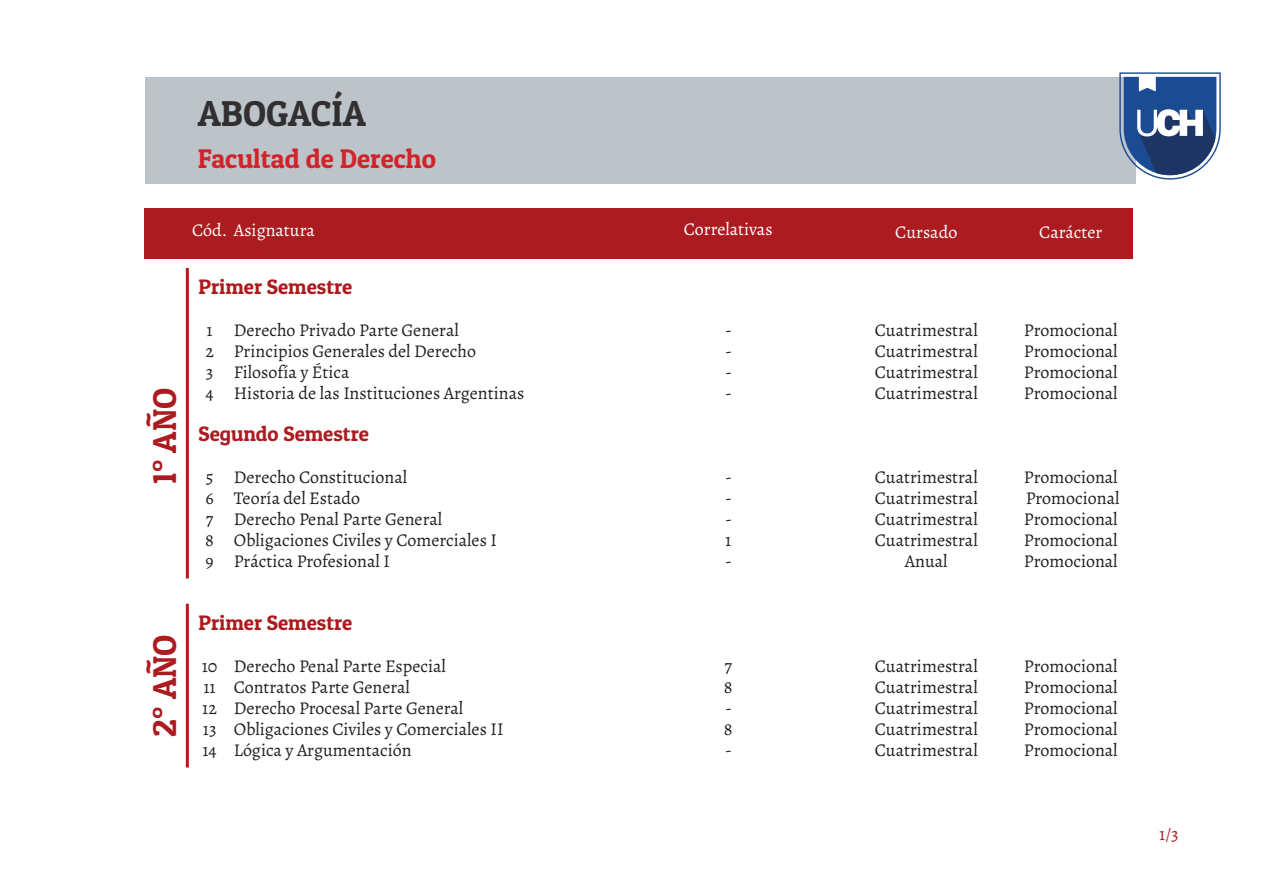
<style>
.page{position:relative;width:1263px;height:893px;background:#fff}
.page>*{position:absolute;margin:0;border:0;box-sizing:border-box;transform-origin:0 0}
.t1{font:36px "Patua One";color:#312f30}
.t2{font:33px "Patua One";letter-spacing:-.005em;color:#ac1b1f}
.t3{font:27px "Patua One";color:#d1232a}
.t4{font:21px "Patua One";color:#ac1b1f}
.t5{font:18px/21px "Alegreya";color:#231f20;text-align:justify}
.t6{font:18px "Alegreya";color:#fff}
.t7{font:18px "Alegreya";color:#ac1b1f}
</style>
<div class="page">
<div style="left:145px;top:77px;width:990px;height:107px;background:#bcc4c9"></div>
<div style="left:145px;top:208px;width:988px;height:51px;background:#ac1b1f"></div>
<hr style="left:186px;top:268px;width:3px;height:310px;background:#ac1b1f">
<hr style="left:186px;top:604px;width:3px;height:163px;background:#ac1b1f">
<svg style="left:1119px;top:72px;width:102px;height:108px"></svg>
<h1 class="t1" style="left:198px;top:91px;width:170px">ABOGACÍA</h1>
<h3 class="t3" style="left:198px;top:142px;width:240px">Facultad de Derecho</h3>
<h2 class="t2" style="left:144px;top:484px;width:98px;rotate:-90deg">1° AÑO</h2>
<p class="t6" style="left:192px;top:219px;width:124px">Cód. Asignatura</p>
<p class="t4" style="left:198px;top:274px;width:155px">Primer Semestre</p>
<p class="t5" style="left:205px;top:319px;width:10px">1<br>2<br>3<br>4</p>
<p class="t5" style="left:234px;top:320px;width:292px;text-align:left">Derecho Privado Parte General<br>Principios Generales del Derecho<br>Filosofía y Ética<br>Historia de las Instituciones Argentinas</p>
<p class="t4" style="left:198px;top:421px;width:172px">Segundo Semestre</p>
<p class="t5" style="left:205px;top:467px;width:10px">5<br>6<br>7<br>8<br>9</p>
<p class="t5" style="left:234px;top:467px;width:265px;text-align:left">Derecho Constitucional<br>Teoría del Estado<br>Derecho Penal Parte General<br>Obligaciones Civiles y Comerciales I<br>Práctica Profesional I</p>
<h2 class="t2" style="left:144px;top:737px;width:104px;rotate:-90deg">2° AÑO</h2>
<p class="t4" style="left:198px;top:610px;width:155px">Primer Semestre</p>
<p class="t5" style="left:202px;top:656px;width:17px">10<br>11<br>12<br>13<br>14</p>
<p class="t5" style="left:234px;top:656px;width:271px;text-align:left">Derecho Penal Parte Especial<br>Contratos Parte General<br>Derecho Procesal Parte General<br>Obligaciones Civiles y Comerciales II<br>Lógica y Argumentación</p>
<p class="t6" style="left:684px;top:218px;width:90px">Correlativas</p>
<p class="t5" style="left:725px;top:319px;width:8px">- - - -</p>
<p class="t5" style="left:725px;top:467px;width:8px">- - - 1 -</p>
<p class="t5" style="left:724px;top:656px;width:10px">7<br>8 - 8 -</p>
<p class="t6" style="left:895px;top:220px;width:64px">Cursado</p>
<p class="t6" style="left:1039px;top:220px;width:65px">Carácter</p>
<p class="t5" style="left:875px;top:320px;width:105px">Cuatrimestral Cuatrimestral Cuatrimestral Cuatrimestral</p>
<p class="t5" style="left:875px;top:467px;width:105px;text-align:center">Cuatrimestral<br>Cuatrimestral<br>Cuatrimestral<br>Cuatrimestral<br>Anual</p>
<p class="t5" style="left:875px;top:656px;width:105px">Cuatrimestral Cuatrimestral Cuatrimestral Cuatrimestral Cuatrimestral</p>
<p class="t5" style="left:1024px;top:320px;width:95px">Promocional Promocional Promocional Promocional</p>
<p class="t5" style="left:1024px;top:467px;width:97px">Promocional Promocional Promocional Promocional Promocional</p>
<p class="t5" style="left:1024px;top:656px;width:95px">Promocional Promocional Promocional Promocional Promocional</p>
<p class="t7" style="left:1159px;top:823px;width:21px">1/3</p>
</div>
